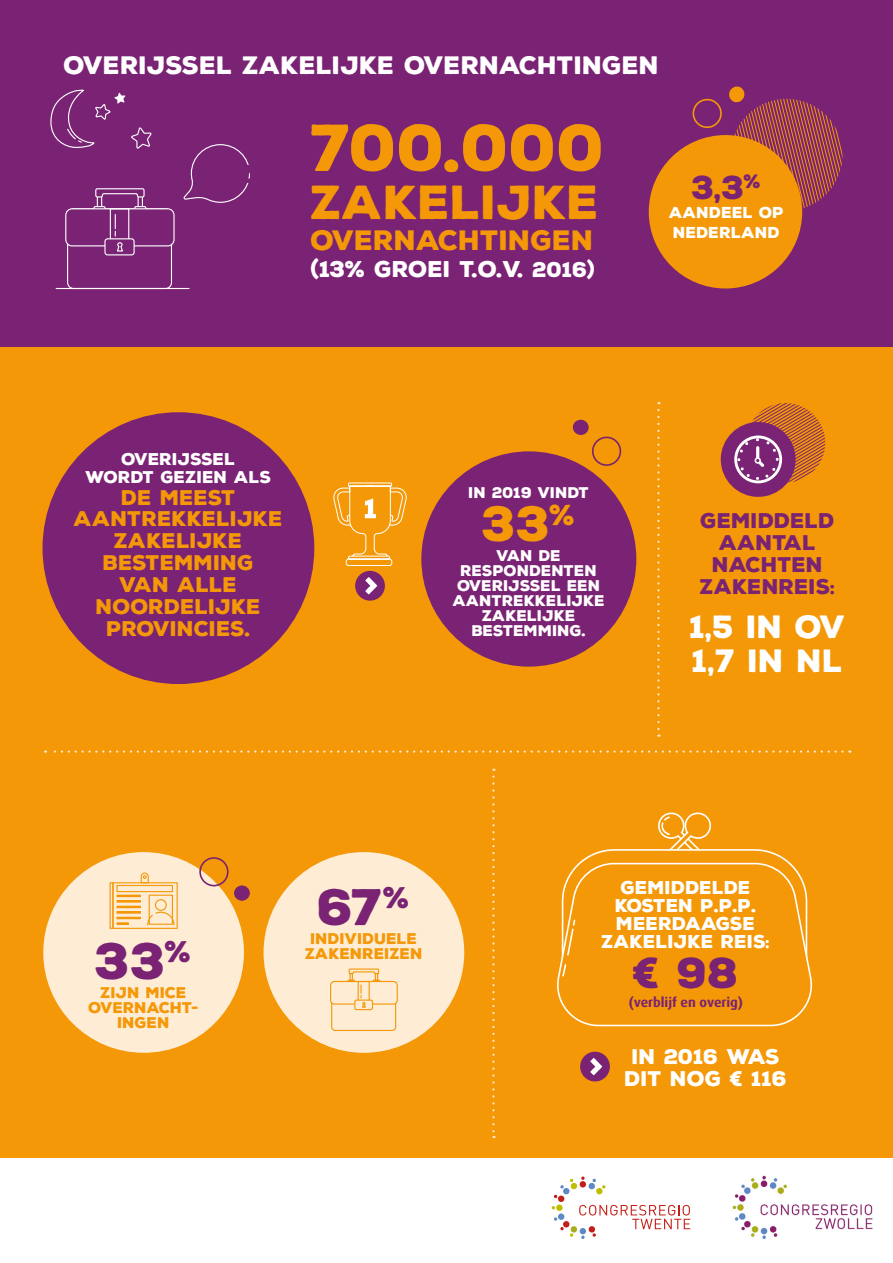
<style>
.page{position:relative;width:893px;height:1263px;background:#fff}
.page>*{position:absolute;margin:0;border:0;box-sizing:border-box;transform-origin:0 0}
.t1{font:900 63.9px "Nexa Rust Sans";color:#f49807}
.t2{font:900 49.65px "Nexa Rust Sans";color:#7a2273}
.t3{font:900 48px "Nexa Rust Sans";color:#f49807}
.t4{font:900 46.35px "Nexa Rust Sans";color:#f49807}
.t5{font:900 42px "Nexa Rust Sans";color:#7a2273}
.t6{font:900 32.1px "Nexa Rust Sans";color:#7a2273}
.t7{font:900 31.2px/34px "Nexa Rust Sans";color:#fff}
.t8{font:900 27.15px "Nexa Rust Sans";color:#f49807}
.t9{font:900 24.45px "Nexa Rust Sans";color:#fff}
.t10{font:900 22.05px "Nexa Rust Sans";color:#fff}
.t11{font:900 20.55px/21.9px "Nexa Rust Sans";color:#f49807;text-align:center}
.t12{font:900 20.55px/21.9px "Nexa Rust Sans";color:#7a2273;text-align:center}
.t13{font:900 20.55px/21.9px "Nexa Rust Sans";color:#fff;text-align:center}
.t14{font:900 18px/18px "Nexa Rust Sans";color:#fff;text-align:center}
.t15{font:900 16.5px/18px "Nexa Rust Sans";color:#fff;text-align:center}
.t16{font:900 15.3px/19.5px "Nexa Rust Sans";color:#fff}
.t17{font:900 15px/15px "Nexa Rust Sans";color:#fff;text-align:center}
.t18{font:900 15px/15px "Nexa Rust Sans";color:#f49807;text-align:center}
.t19{font:700 13.5px "Dax Pro";color:#7a2273}
.s1{font-size:20.7px}
</style>
<div class="page">
<div style="left:0;top:0;width:893px;height:348px;background:#7a2273"></div>
<img style="left:732px;top:1175px;width:141px;height:64px">
<div style="left:0;top:348px;width:893px;height:810px;background:#f49807"></div>
<svg style="left:572px;top:419px;width:50px;height:48px"></svg>
<div style="left:43px;top:412px;width:271px;height:272px;background:#7a2273;border-radius:50%"></div>
<svg style="left:333px;top:482px;width:74px;height:84px"></svg>
<div style="left:421px;top:451px;width:215px;height:216px;background:#7a2273;border-radius:50%"></div>
<div style="left:721px;top:422px;width:75px;height:75px;background:#7a2273;border-radius:50%"></div>
<div style="left:734px;top:435px;width:48px;height:48px;border:3px solid #fff;border-radius:50%"></div>
<svg style="left:737px;top:403px;width:89px;height:84px"></svg>
<svg style="left:657px;top:410px;width:3px;height:327px"></svg>
<svg style="left:492px;top:769px;width:3px;height:369px"></svg>
<svg style="left:45px;top:750px;width:798px;height:3px"></svg>
<div style="left:355px;top:571px;width:30px;height:30px;background:#7a2273;border-radius:50%"></div>
<svg style="left:365px;top:577px;width:12px;height:17px"></svg>
<div style="left:43px;top:852px;width:201px;height:201px;background:#feecd5;border-radius:50%"></div>
<div style="left:112px;top:882px;width:66px;height:47px;border:1px solid #f49807"></div>
<div style="left:149px;top:895px;width:24px;height:30px;border:1px solid #f49807"></div>
<div style="left:116px;top:895px;width:25px;height:2px;border:1px solid #f49807"></div>
<div style="left:116px;top:885px;width:57px;height:7px;border:1px solid #f49807"></div>
<div style="left:116px;top:900px;width:25px;height:3px;border:1px solid #f49807"></div>
<div style="left:116px;top:906px;width:25px;height:2px;border:1px solid #f49807"></div>
<svg style="left:117px;top:895px;width:23px;height:14px"></svg>
<div style="left:116px;top:911px;width:25px;height:3px;border:1px solid #f49807"></div>
<div style="left:116px;top:917px;width:25px;height:2px;border:1px solid #f49807"></div>
<svg style="left:116px;top:922px;width:13px;height:3px"></svg>
<div style="left:155px;top:899px;width:12px;height:12px;border:1px solid #f49807;border-radius:50%"></div>
<svg style="left:140px;top:872px;width:9px;height:12px"></svg>
<svg style="left:147px;top:911px;width:28px;height:15px"></svg>
<div style="left:264px;top:852px;width:200px;height:201px;background:#feecd5;border-radius:50%"></div>
<div style="left:331px;top:981px;width:65px;height:50px;border:1px solid #f49807;border-radius:4px"></div>
<div style="left:347px;top:979px;width:8px;height:5px;border:1px solid #f49807"></div>
<div style="left:331px;top:981px;width:66px;height:23px;background:#feecd5;border-radius:4px"></div>
<div style="left:330px;top:981px;width:68px;height:23px;border:1px solid #f49807;border-radius:4px"></div>
<div style="left:354px;top:999px;width:19px;height:11px;border:1px solid #f49807;border-radius:2px"></div>
<svg style="left:348px;top:968px;width:32px;height:40px"></svg>
<div style="left:199px;top:857px;width:30px;height:29px;border:2px solid #7a2273;border-radius:50%"></div>
<div style="left:234px;top:885px;width:16px;height:16px;background:#7a2273;border-radius:50%"></div>
<svg style="left:552px;top:1176px;width:138px;height:63px"></svg>
<svg style="left:557px;top:812px;width:256px;height:215px"></svg>
<div style="left:580px;top:1052px;width:30px;height:29px;background:#7a2273;border-radius:50%"></div>
<svg style="left:590px;top:1058px;width:12px;height:17px"></svg>
<svg style="left:692px;top:86px;width:151px;height:130px"></svg>
<div style="left:97px;top:195px;width:5px;height:13px;border:1px solid #fff"></div>
<div style="left:138px;top:195px;width:5px;height:13px;border:1px solid #fff"></div>
<div style="left:67px;top:208px;width:105px;height:81px;border:1px solid #fff;border-radius:6px"></div>
<div style="left:93px;top:206px;width:13px;height:7px;border:1px solid #fff"></div>
<div style="left:134px;top:206px;width:12px;height:7px;border:1px solid #fff"></div>
<div style="left:66px;top:209px;width:108px;height:37px;background:#7a2273;border-radius:6px"></div>
<div style="left:65px;top:208px;width:110px;height:38px;border:1px solid #fff;border-radius:6px"></div>
<svg style="left:95px;top:188px;width:50px;height:10px"></svg>
<div style="left:110px;top:208px;width:19px;height:38px;border:1px solid #fff"></div>
<svg style="left:115px;top:215px;width:1px;height:21px"></svg>
<div style="left:105px;top:239px;width:29px;height:16px;background:#7a2273;border-radius:3px"></div>
<div style="left:104px;top:238px;width:31px;height:17px;border:1px solid #fff;border-radius:3px"></div>
<svg style="left:117px;top:242px;width:6px;height:10px"></svg>
<svg style="left:183px;top:144px;width:67px;height:59px"></svg>
<hr style="left:56px;top:288px;width:133px;height:1px;background:#fff">
<svg style="left:50px;top:89px;width:102px;height:60px"></svg>
<div style="left:649px;top:135px;width:153px;height:153px;background:#f49807;border-radius:50%"></div>
<h3 class="t9" style="left:64px;top:48px;width:597px">OVERIJSSEL ZAKELIJKE OVERNACHTINGEN</h3>
<h1 class="t1" style="left:311px;top:105px;width:296px">700.000</h1>
<h3 class="t4" style="left:311px;top:171px;width:290px">ZAKELIJKE</h3>
<h3 class="t8" style="left:311px;top:221px;width:285px">OVERNACHTINGEN</h3>
<h3 class="t10" style="left:311px;top:254px;width:286px">(13% GROEI T.O.V. <span class="s1">2016)</span></h3>
<h3 class="t6" style="left:692px;top:166px;width:71px">3,3<sup>%</sup></h3>
<p class="t16" style="left:669px;top:203px;width:116px">AANDEEL OP<br>NEDERLAND</p>
<p class="t15" style="left:85px;top:450px;width:187px">OVERIJSSEL<br>WORDT GEZIEN ALS</p>
<h3 class="t11" style="left:74px;top:486px;width:210px">DE MEEST<br>AANTREKKELIJKE<br>ZAKELIJKE<br>BESTEMMING<br>VAN ALLE<br>NOORDELIJKE<br>PROVINCIES.</h3>
<p class="t17" style="left:469px;top:485px;width:122px">IN 2019 VINDT</p>
<h3 class="t3" style="left:482px;top:491px;width:95px">33<sup>%</sup></h3>
<p class="t17" style="left:453px;top:548px;width:154px">VAN DE<br>RESPONDENTEN<br>OVERIJSSEL EEN<br>AANTREKKELIJKE<br>ZAKELIJKE<br>BESTEMMING.</p>
<h3 class="t12" style="left:700px;top:510px;width:137px">GEMIDDELD<br>AANTAL<br>NACHTEN<br>ZAKENREIS:</h3>
<h3 class="t7" style="left:690px;top:610px;width:157px">1,5 IN OV<br>1,7 IN NL</h3>
<h2 class="t2" style="left:95px;top:927px;width:98px">33<sup>%</sup></h2>
<p class="t18" style="left:88px;top:985px;width:112px">ZIJN MICE<br>OVERNACHT-<br>INGEN</p>
<h2 class="t2" style="left:318px;top:873px;width:94px">67<sup>%</sup></h2>
<p class="t18" style="left:305px;top:931px;width:119px">INDIVIDUELE<br>ZAKENREIZEN</p>
<p class="t14" style="left:601px;top:878px;width:170px">GEMIDDELDE<br>KOSTEN P.P.P.<br>MEERDAAGSE<br>ZAKELIJKE REIS:</p>
<h3 class="t5" style="left:633px;top:944px;width:108px">€ 98</h3>
<p class="t19" style="left:629px;top:993px;width:115px">(verblijf en overig)</p>
<h3 class="t13" style="left:625px;top:1046px;width:164px">IN 2016 WAS<br>DIT NOG € 116</h3>
</div>
